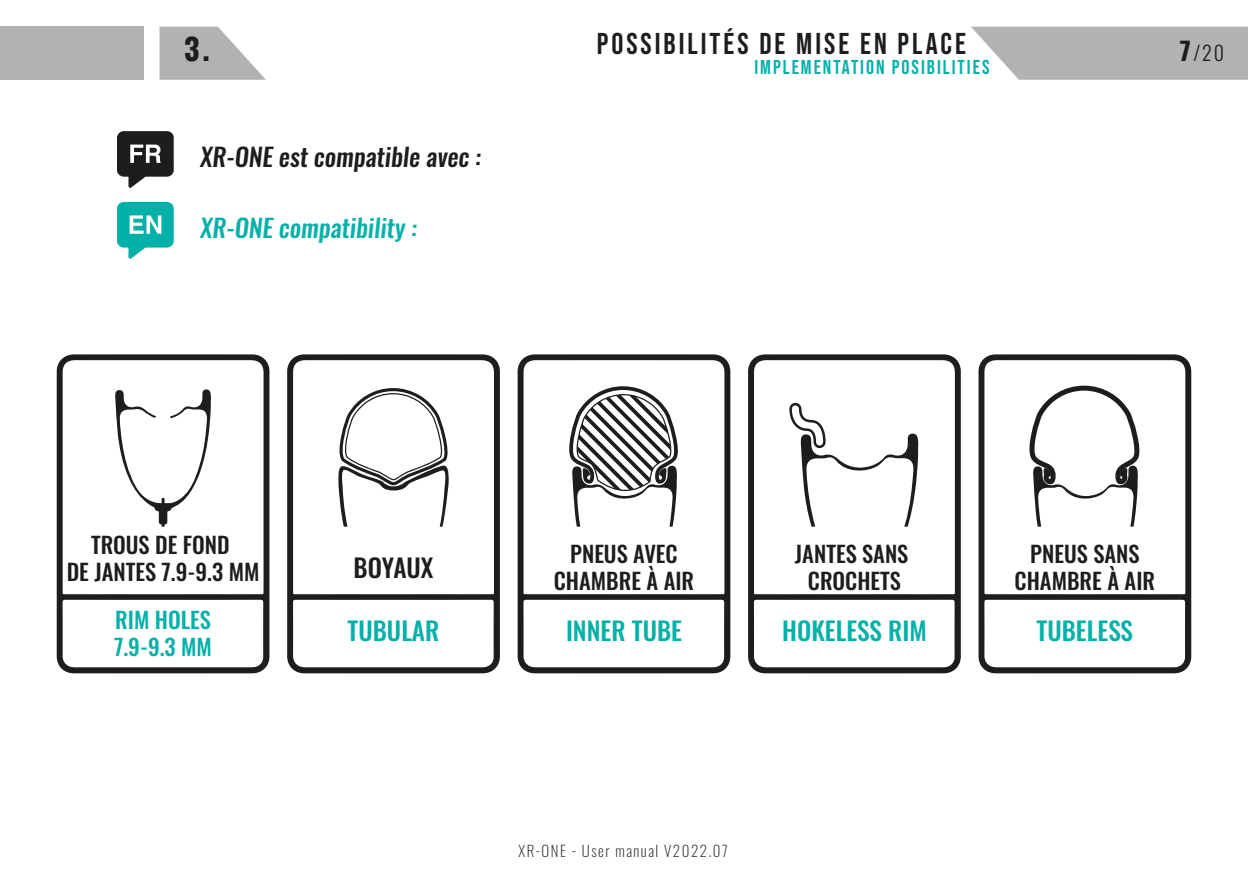
<style>
.page{position:relative;width:1248px;height:886px;background:#fff}
.page>*{position:absolute;margin:0;border:0;box-sizing:border-box;transform-origin:0 0}
.t1{font:30px "Bebas Neue";letter-spacing:.1em;color:#1d1d1b}
.t2{font:700 30px "Oswald";color:#1d1d1b}
.t3{font:500 25.25px "Oswald";color:#04b1a9}
.t4{font:500 25.25px "Oswald";letter-spacing:-.005em;color:#1d1d1b}
.t5{font:italic 500 25px "Oswald";color:#1d1d1b}
.t6{font:italic 500 25px "Oswald";color:#04b1a9}
.t7{font:500 22.5px/27px "Oswald";color:#1d1d1b;text-align:center}
.t8{font:500 22.5px/27px "Oswald";color:#04b1a9}
.t9{font:20px "Bebas Neue";letter-spacing:.1em;color:#04b1a9}
.t10{font:300 20px "Oswald";color:#1d1d1b}
.t11{font:200 15px "Oswald";letter-spacing:.1em;color:#1d1d1b}
.s1{font-weight:700;font-size:25px}
</style>
<div class="page">
<svg style="left:748px;top:354px;width:212px;height:319px"></svg>
<svg style="left:788px;top:402px;width:130px;height:125px"></svg>
<svg style="left:517px;top:354px;width:213px;height:319px"></svg>
<svg style="left:561px;top:384px;width:118px;height:143px"></svg>
<svg style="left:287px;top:354px;width:213px;height:319px"></svg>
<svg style="left:337px;top:386px;width:112px;height:141px"></svg>
<svg style="left:57px;top:354px;width:212px;height:319px"></svg>
<svg style="left:115px;top:389px;width:96px;height:138px"></svg>
<svg style="left:978px;top:354px;width:213px;height:319px"></svg>
<svg style="left:1020px;top:383px;width:120px;height:144px"></svg>
<svg style="left:117px;top:131px;width:57px;height:57px"></svg>
<svg style="left:117px;top:202px;width:57px;height:57px"></svg>
<svg style="left:971px;top:27px;width:276px;height:53px;background:#bab9b9"></svg>
<svg style="left:159px;top:27px;width:107px;height:53px"></svg>
<div style="left:0;top:27px;width:144px;height:53px;background:#b3b2b2"></div>
<h1 class="t2" style="left:184px;top:33px;width:27px">3.</h1>
<p class="t5" style="left:200px;top:139px;width:282px">XR-ONE est compatible avec :</p>
<p class="t6" style="left:200px;top:210px;width:218px">XR-ONE compatibility :</p>
<h1 class="t1" style="left:597px;top:26px;width:370px">POSSIBILITÉS DE MISE EN PLACE</h1>
<p class="t9" style="left:754px;top:55px;width:236px">IMPLEMENTATION POSIBILITIES</p>
<p class="t10" style="left:1179px;top:35px;width:46px"><span class="s1">7</span>/20</p>
<p class="t7" style="left:67px;top:529px;width:194px">TROUS DE FOND<br>DE JANTES 7.9-9.3 MM</p>
<p class="t8" style="left:114px;top:604px;width:99px">RIM HOLES<br>7.9-9.3 MM</p>
<p class="t4" style="left:353px;top:545px;width:81px">BOYAUX</p>
<p class="t3" style="left:347px;top:608px;width:93px">TUBULAR</p>
<p class="t7" style="left:553px;top:538px;width:142px">PNEUS AVEC<br>CHAMBRE À AIR</p>
<p class="t3" style="left:566px;top:608px;width:117px">INNER TUBE</p>
<p class="t7" style="left:795px;top:538px;width:115px">JANTES SANS<br>CROCHETS</p>
<p class="t3" style="left:782px;top:608px;width:146px">HOKELESS RIM</p>
<p class="t11" style="left:518px;top:837px;width:211px">XR-ONE - User manual V2022.07</p>
<p class="t7" style="left:1014px;top:538px;width:142px">PNEUS SANS<br>CHAMBRE À AIR</p>
<p class="t3" style="left:1036px;top:608px;width:98px">TUBELESS</p>
</div>
